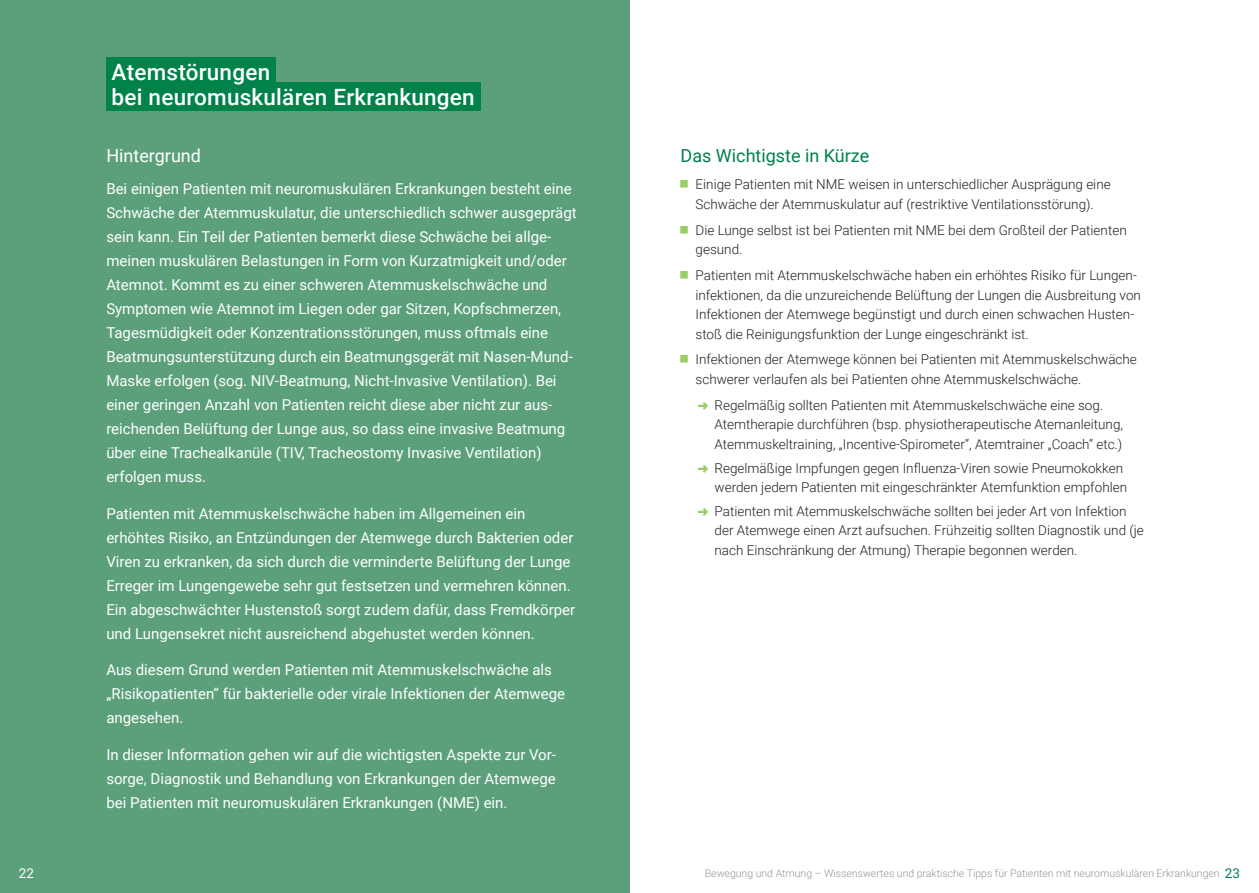
<style>
.page{position:relative;width:1259px;height:893px;background:#fff}
.page>*{position:absolute;margin:0;border:0;box-sizing:border-box;transform-origin:0 0}
.t1{font:500 22.5px/25.5px "Roboto";letter-spacing:.01em;color:#fff}
.t2{font:18px "Roboto";color:#01824a}
.t3{font:18px "Roboto";color:#fff}
.t4{font:15px/24px "Roboto";color:#fff}
.t5{font:300 13.5px/19.5px "Roboto";color:#231f20}
.t6{font:13.5px "Roboto";color:#fff}
.t7{font:300 10.5px "Roboto";color:#939598}
.s1{font-weight:400;font-size:13.5px;color:#01824a}
</style>
<div class="page">
<div style="left:0;top:0;width:629px;height:893px;background:#5ba07b"></div>
<div style="left:106px;top:57px;width:170px;height:28px;background:#01824a"></div>
<div style="left:106px;top:82px;width:374px;height:29px;background:#01824a"></div>
<h1 class="t1" style="left:112px;top:58px;width:364px">Atemstörungen<br>bei neuromuskulären Erkrankungen</h1>
<p class="t3" style="left:106px;top:143px;width:96px">Hintergrund</p>
<p class="t4" style="left:106px;top:176px;width:472px">Bei einigen Patienten mit neuromuskulären Erkrankungen besteht eine Schwäche der Atemmuskulatur, die unterschiedlich schwer ausgeprägt sein kann. Ein Teil der Patienten bemerkt diese Schwäche bei allge&shy;meinen muskulären Belastungen in Form von Kurzatmigkeit und/oder Atemnot. Kommt es zu einer schweren Atemmuskelschwäche und Symptomen wie Atemnot im Liegen oder gar Sitzen, Kopfschmerzen, Tagesmüdigkeit oder Konzentrationsstörungen, muss oftmals eine Beatmungsunterstützung durch ein Beatmungsgerät mit Nasen-Mund-Maske erfolgen (sog. NIV-Beatmung, Nicht-Invasive Ventilation). Bei einer geringen Anzahl von Patienten reicht diese aber nicht zur aus&shy;reichenden Belüftung der Lunge aus, so dass eine invasive Beatmung über eine Trachealkanüle (TIV, Tracheostomy Invasive Ventilation) erfolgen muss.</p>
<p class="t4" style="left:106px;top:501px;width:470px">Patienten mit Atemmuskelschwäche haben im Allgemeinen ein erhöhtes Risiko, an Entzündungen der Atemwege durch Bakterien oder Viren zu erkranken, da sich durch die verminderte Belüftung der Lunge Erreger im Lungengewebe sehr gut festsetzen und vermehren können.<br>Ein abgeschwächter Hustenstoß sorgt zudem dafür, dass Fremdkörper und Lungensekret nicht ausreichend abgehustet werden können.</p>
<p class="t4" style="left:106px;top:657px;width:460px">Aus diesem Grund werden Patienten mit Atemmuskelschwäche als „Risikopatienten“ für bakterielle oder virale Infektionen der Atemwege angesehen.</p>
<p class="t4" style="left:106px;top:742px;width:451px;text-align:justify">In dieser Information gehen wir auf die wichtigsten Aspekte zur Vor&shy;sorge, Diagnostik und Behandlung von Erkrankungen der Atemwege bei Patienten mit neuromuskulären Erkrankungen (NME) ein.</p>
<p class="t2" style="left:680px;top:143px;width:190px">Das Wichtigste in Kürze</p>
<p class="t5" style="left:695px;top:174px;width:417px">Einige Patienten mit NME weisen in unterschiedlicher Ausprägung eine<br>Schwäche der Atemmuskulatur auf (restriktive Ventilationsstörung).</p>
<p class="t5" style="left:695px;top:220px;width:433px">Die Lunge selbst ist bei Patienten mit NME bei dem Großteil der Patienten gesund.</p>
<p class="t5" style="left:695px;top:265px;width:447px">Patienten mit Atemmuskelschwäche haben ein erhöhtes Risiko für Lungen&shy;infektionen, da die unzureichende Belüftung der Lungen die Ausbreitung von Infektionen der Atemwege begünstigt und durch einen schwachen Husten&shy;stoß die Reinigungsfunktion der Lunge eingeschränkt ist.</p>
<p class="t5" style="left:695px;top:349px;width:443px">Infektionen der Atemwege können bei Patienten mit Atemmuskelschwäche schwerer verlaufen als bei Patienten ohne Atemmuskelschwäche.</p>
<p class="t5" style="left:714px;top:395px;width:410px">Regelmäßig sollten Patienten mit Atemmuskelschwäche eine sog.<br>Atemtherapie durchführen (bsp. physiotherapeutische Atemanleitung,<br>Atemmuskeltraining, „Incentive-Spirometer“, Atemtrainer „Coach“ etc.)</p>
<p class="t5" style="left:714px;top:457px;width:414px">Regelmäßige Impfungen gegen Influenza-Viren sowie Pneumokokken werden jedem Patienten mit eingeschränkter Atemfunktion empfohlen</p>
<p class="t5" style="left:714px;top:501px;width:431px">Patienten mit Atemmuskelschwäche sollten bei jeder Art von Infektion der Atemwege einen Arzt aufsuchen. Frühzeitig sollten Diagnostik und (je nach Einschränkung der Atmung) Therapie begonnen werden.</p>
<p class="t6" style="left:19px;top:864px;width:17px">22</p>
<p class="t7" style="left:705px;top:866px;width:537px">Bewegung und Atmung – Wissenswertes und praktische Tipps für Patienten mit neuromuskulären Erkrankungen <span class="s1">23</span></p>
</div>
